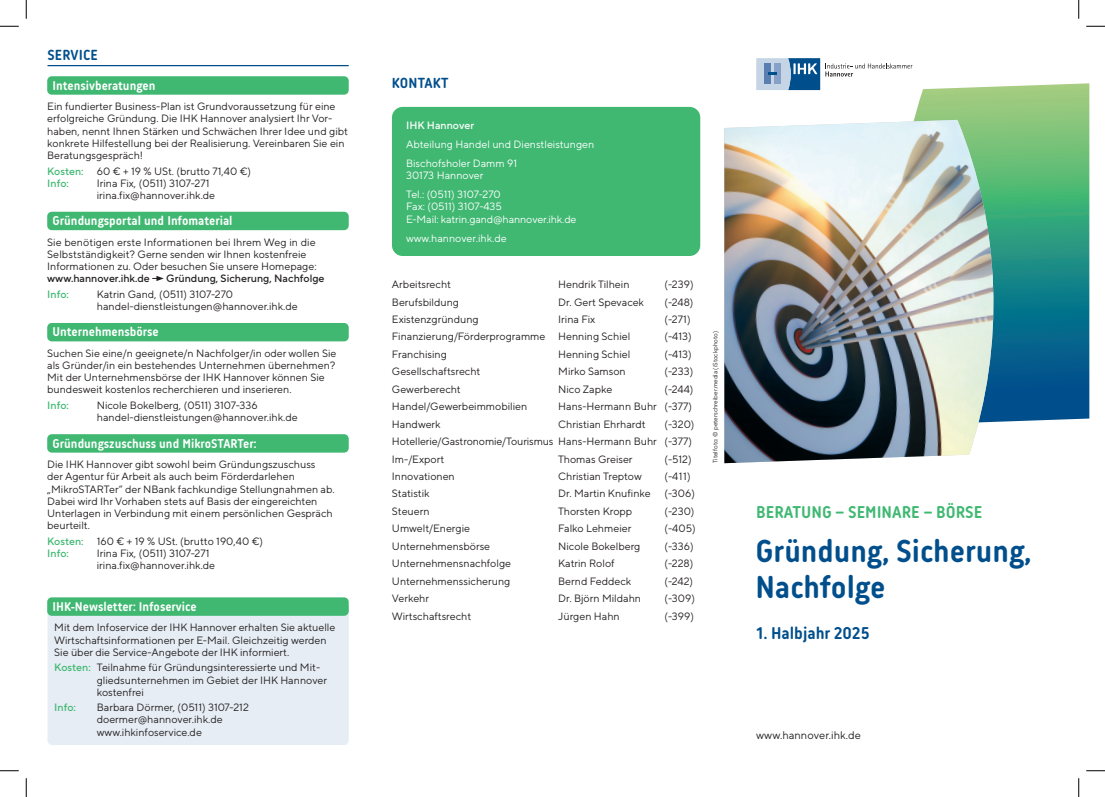
<style>
.page{position:relative;width:1105px;height:797px;background:#fff}
.page>*{position:absolute;margin:0;border:0;box-sizing:border-box;transform-origin:0 0}
.t1{font:700 32.5px/36.2px "Korb";color:#004f8c}
.t2{font:700 17.5px "Korb";color:#40b872}
.t3{font:700 17.5px "Korb";color:#004f8c}
.t4{font:700 15px "Korb";letter-spacing:.01em;color:#004f8c}
.t5{font:700 13.12px "Korb";color:#fff}
.t6{font:11px "TT Norms Pro";letter-spacing:.005em;color:#231f20}
.t7{font:10.62px/12.1px "TT Norms Pro";color:#231f20}
.t8{font:10.62px/19.2px "TT Norms Pro";color:#fff}
.t9{font:500 10.62px "TT Norms Pro";color:#231f20}
.t10{font:500 10.62px "TT Norms Pro";color:#40b872}
.t11{font:500 10.62px "TT Norms Pro";color:#fff}
.t12{font:6.25px "TT Norms Pro";color:#231f20}
.s1{font-weight:500;color:#40b872}
</style>
<div class="page">
<div style="left:48px;top:613px;width:301px;height:132px;background:#e6edf4"></div>
<div style="left:47px;top:597px;width:302px;height:19px;background:#40b872;border-radius:5px"></div>
<div style="left:47px;top:76px;width:302px;height:19px;background:#40b872;border-radius:5px"></div>
<div style="left:47px;top:212px;width:302px;height:18px;background:#40b872;border-radius:5px"></div>
<svg style="left:152px;top:276px;width:12px;height:5px"></svg>
<div style="left:47px;top:323px;width:302px;height:18px;background:#40b872;border-radius:5px"></div>
<div style="left:47px;top:434px;width:302px;height:18px;background:#40b872;border-radius:5px"></div>
<hr style="left:48px;top:65px;width:301px;height:1px;background:#004f8c">
<svg style="left:914px;top:83px;width:175px;height:339px;background:#439985"></svg>
<img style="left:724px;top:120px;width:281px;height:343px">
<div style="left:756px;top:58px;width:160px;height:32px;background:#fff"></div>
<svg style="left:756px;top:58px;width:156px;height:32px"></svg>
<div style="left:392px;top:107px;width:308px;height:149px;background:#40b872;border-radius:11px"></div>
<svg style="left:0;top:25px;width:19px;height:2px"></svg>
<svg style="left:1086px;top:25px;width:19px;height:2px"></svg>
<svg style="left:0;top:770px;width:19px;height:1px"></svg>
<svg style="left:1086px;top:770px;width:19px;height:1px"></svg>
<svg style="left:25px;top:0;width:2px;height:19px"></svg>
<svg style="left:25px;top:778px;width:2px;height:19px"></svg>
<svg style="left:1078px;top:0;width:1px;height:19px"></svg>
<svg style="left:1078px;top:778px;width:1px;height:19px"></svg>
<h3 class="t4" style="left:48px;top:47px;width:52px">SERVICE</h3>
<p class="t5" style="left:53px;top:78px;width:104px">Intensivberatungen</p>
<p class="t7" style="left:47px;top:100px;width:302px">Ein fundierter Business-Plan ist Grundvoraussetzung für eine erfolgreiche Gründung. Die IHK Hannover analysiert Ihr Vor&shy;haben, nennt Ihnen Stärken und Schwächen Ihrer Idee und gibt konkrete Hilfestellung bei der Realisierung. Vereinbaren Sie ein Beratungsgespräch!</p>
<p class="t7" style="left:47px;top:164px;width:205px"><span class="s1">Kosten:</span> 60 € + 19 % USt. (brutto 71,40 €)<br><span class="s1">Info:</span></p>
<p class="t7" style="left:97px;top:176px;width:120px">Irina Fix, (0511) 3107-271 irina.fix@hannover.ihk.de</p>
<p class="t5" style="left:53px;top:213px;width:181px">Gründungsportal und Infomaterial</p>
<p class="t7" style="left:47px;top:236px;width:271px">Sie benötigen erste Informationen bei Ihrem Weg in die<br>Selbstständigkeit? Gerne senden wir Ihnen kostenfreie<br>Informationen zu. Oder besuchen Sie unsere Homepage:</p>
<p class="t9" style="left:47px;top:271px;width:104px">www.hannover.ihk.de</p>
<p class="t9" style="left:166px;top:271px;width:160px">Gründung, Sicherung, Nachfolge</p>
<p class="t10" style="left:47px;top:287px;width:23px">Info:</p>
<p class="t7" style="left:97px;top:288px;width:202px">Katrin Gand, (0511) 3107-270 handel-dienstleistungen@hannover.ihk.de</p>
<p class="t5" style="left:53px;top:324px;width:108px">Unternehmensbörse</p>
<p class="t7" style="left:47px;top:347px;width:291px">Suchen Sie eine/n geeignete/n Nachfolger/in oder wollen Sie als Gründer/in ein bestehendes Unternehmen übernehmen?<br>Mit der Unternehmensbörse der IHK Hannover können Sie bundesweit kostenlos recherchieren und inserieren.</p>
<p class="t10" style="left:47px;top:398px;width:23px">Info:</p>
<p class="t7" style="left:97px;top:399px;width:202px">Nicole Bokelberg, (0511) 3107-336 handel-dienstleistungen@hannover.ihk.de</p>
<p class="t5" style="left:53px;top:436px;width:205px">Gründungszuschuss und MikroSTARTer:</p>
<p class="t7" style="left:47px;top:458px;width:289px">Die IHK Hannover gibt sowohl beim Gründungszuschuss<br>der Agentur für Arbeit als auch beim Förderdarlehen „MikroSTARTer“ der NBank fachkundige Stellungnahmen ab.<br>Dabei wird Ihr Vorhaben stets auf Basis der eingereichten Unterlagen in Verbindung mit einem persönlichen Gespräch beurteilt.</p>
<p class="t7" style="left:47px;top:534px;width:217px"><span class="s1">Kosten:</span> 160 € + 19 % USt. (brutto 190,40 €)<br><span class="s1">Info:</span></p>
<p class="t7" style="left:97px;top:546px;width:120px">Irina Fix, (0511) 3107-271 irina.fix@hannover.ihk.de</p>
<p class="t5" style="left:53px;top:599px;width:146px">IHK-Newsletter: Infoservice</p>
<p class="t7" style="left:54px;top:621px;width:283px">Mit dem Infoservice der IHK Hannover erhalten Sie aktuelle<br>Wirtschaftsinformationen per E-Mail. Gleichzeitig werden<br>Sie über die Service-Angebote der IHK informiert.</p>
<p class="t7" style="left:97px;top:661px;width:232px;text-indent:-43px"><span class="s1">Kosten:</span> Teilnahme für Gründungsinteressierte und Mit&shy;gliedsunternehmen im Gebiet der IHK Hannover kostenfrei</p>
<p class="t10" style="left:54px;top:700px;width:23px">Info:</p>
<p class="t7" style="left:97px;top:701px;width:154px">Barbara Dörmer, (0511) 3107-212 doermer@hannover.ihk.de www.ihkinfoservice.de</p>
<h3 class="t4" style="left:392px;top:74px;width:58px">KONTAKT</h3>
<p class="t11" style="left:406px;top:118px;width:70px">IHK Hannover</p>
<p class="t8" style="left:406px;top:134px;width:190px">Abteilung Handel und Dienstleistungen<br>Bischofsholer Damm 91</p>
<p class="t8" style="left:406px;top:165px;width:96px">30173 Hannover<br>Tel.: (0511) 3107-270</p>
<p class="t8" style="left:406px;top:200px;width:172px;line-height:12.1px">Fax: (0511) 3107-435<br>E-Mail: katrin.gand@hannover.ihk.de</p>
<p class="t8" style="left:406px;top:228px;width:102px">www.hannover.ihk.de</p>
<p class="t7" style="left:392px;top:278px;width:60px">Arbeitsrecht</p>
<p class="t7" style="left:558px;top:278px;width:73px">Hendrik Tilhein</p>
<p class="t7" style="left:664px;top:278px;width:31px">(-239)</p>
<p class="t7" style="left:392px;top:295px;width:69px">Berufsbildung</p>
<p class="t7" style="left:558px;top:295px;width:87px">Dr. Gert Spevacek</p>
<p class="t7" style="left:664px;top:295px;width:31px">(-248)</p>
<p class="t7" style="left:392px;top:313px;width:88px">Existenzgründung</p>
<p class="t7" style="left:558px;top:313px;width:39px">Irina Fix</p>
<p class="t7" style="left:664px;top:313px;width:28px">(-271)</p>
<p class="t7" style="left:392px;top:330px;width:240px">Finanzierung/Förderprogramme Henning Schiel</p>
<p class="t7" style="left:664px;top:330px;width:29px">(-413)</p>
<p class="t7" style="left:392px;top:348px;width:56px">Franchising</p>
<p class="t7" style="left:558px;top:348px;width:73px">Henning Schiel</p>
<p class="t7" style="left:664px;top:348px;width:29px">(-413)</p>
<p class="t7" style="left:392px;top:365px;width:90px">Gesellschaftsrecht</p>
<p class="t7" style="left:558px;top:365px;width:69px">Mirko Samson</p>
<p class="t7" style="left:664px;top:365px;width:30px">(-233)</p>
<p class="t7" style="left:392px;top:382px;width:70px">Gewerberecht</p>
<p class="t7" style="left:558px;top:382px;width:56px">Nico Zapke</p>
<p class="t7" style="left:664px;top:382px;width:30px">(-244)</p>
<p class="t7" style="left:392px;top:400px;width:137px">Handel/Gewerbeimmobilien</p>
<p class="t7" style="left:558px;top:400px;width:135px">Hans-Hermann Buhr (-377)</p>
<p class="t7" style="left:392px;top:417px;width:50px">Handwerk</p>
<p class="t7" style="left:558px;top:417px;width:89px">Christian Ehrhardt</p>
<p class="t7" style="left:392px;top:415px;width:304px;line-height:17.4px;text-indent:272px">(-320)<br>Hotellerie/Gastronomie/Tourismus Hans-Hermann Buhr (-377)<br>Im-/Export</p>
<p class="t7" style="left:558px;top:452px;width:76px">Thomas Greiser</p>
<p class="t7" style="left:664px;top:452px;width:29px">(-512)</p>
<p class="t7" style="left:392px;top:470px;width:64px">Innovationen</p>
<p class="t7" style="left:558px;top:470px;width:85px">Christian Treptow</p>
<p class="t7" style="left:664px;top:470px;width:28px">(-411)</p>
<p class="t7" style="left:392px;top:487px;width:39px">Statistik</p>
<p class="t7" style="left:558px;top:487px;width:94px">Dr. Martin Knufinke</p>
<p class="t7" style="left:664px;top:487px;width:32px">(-306)</p>
<p class="t7" style="left:392px;top:504px;width:39px">Steuern</p>
<p class="t7" style="left:558px;top:504px;width:76px">Thorsten Kropp</p>
<p class="t7" style="left:664px;top:504px;width:32px">(-230)</p>
<p class="t7" style="left:392px;top:522px;width:80px">Umwelt/Energie</p>
<p class="t7" style="left:558px;top:522px;width:75px">Falko Lehmeier</p>
<p class="t7" style="left:664px;top:522px;width:33px">(-405)</p>
<p class="t7" style="left:392px;top:539px;width:100px">Unternehmensbörse</p>
<p class="t7" style="left:558px;top:539px;width:84px">Nicole Bokelberg</p>
<p class="t7" style="left:664px;top:539px;width:31px">(-336)</p>
<p class="t7" style="left:392px;top:557px;width:121px">Unternehmensnachfolge</p>
<p class="t7" style="left:558px;top:557px;width:58px">Katrin Rolof</p>
<p class="t7" style="left:664px;top:557px;width:30px">(-228)</p>
<p class="t7" style="left:392px;top:574px;width:120px">Unternehmenssicherung</p>
<p class="t7" style="left:558px;top:574px;width:75px">Bernd Feddeck</p>
<p class="t7" style="left:664px;top:574px;width:30px">(-242)</p>
<p class="t7" style="left:392px;top:592px;width:39px">Verkehr</p>
<p class="t7" style="left:558px;top:592px;width:84px">Dr. Björn Mildahn</p>
<p class="t7" style="left:664px;top:592px;width:32px">(-309)</p>
<p class="t7" style="left:392px;top:609px;width:81px">Wirtschaftsrecht</p>
<p class="t7" style="left:558px;top:609px;width:63px">Jürgen Hahn</p>
<p class="t7" style="left:664px;top:609px;width:31px">(-399)</p>
<p class="t12" style="left:711px;top:463px;width:133px;rotate:-90deg">Titelfoto: © peterschreiber.media (iStockphoto)</p>
<h2 class="t2" style="left:756px;top:502px;width:228px">BERATUNG – SEMINARE – BÖRSE</h2>
<h1 class="t1" style="left:755px;top:532px;width:277px">Gründung, Sicherung,<br>Nachfolge</h1>
<h2 class="t3" style="left:756px;top:623px;width:115px">1. Halbjahr 2025</h2>
<p class="t6" style="left:756px;top:728px;width:106px">www.hannover.ihk.de</p>
</div>
